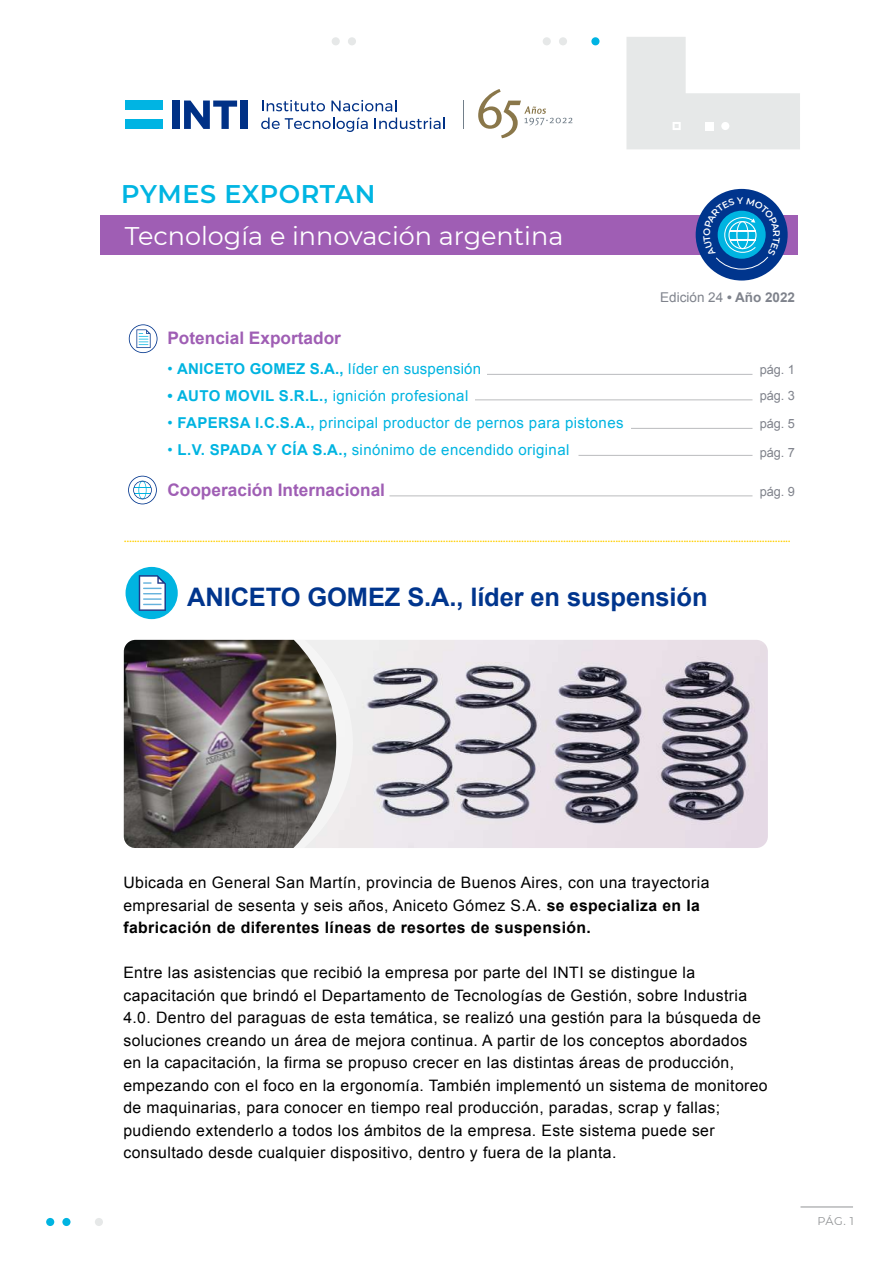
<style>
.page{position:relative;width:893px;height:1263px;background:#fff}
.page>*{position:absolute;margin:0;border:0;box-sizing:border-box;transform-origin:0 0}
.t1{font:700 25.5px "Arial";letter-spacing:-.005em;color:#00358d}
.t2{font:25.5px "Montserrat";color:#fff}
.t3{font:600 25.5px "Montserrat";letter-spacing:.015em;color:#00b5e2}
.t4{font:700 17.25px "Arial";color:#9f5eb4}
.t5{font:15.75px/22.5px "Arial";letter-spacing:.025em;color:#000}
.t6{font:15px "Arial";letter-spacing:.025em;color:#00b4e1}
.t7{font:13.5px "Arial";color:#7f838c}
.t8{font:12.75px "Myriad Pro";color:#ffd000;scale:1.04 1}
.t9{font:12.75px/25.5px "Arial";letter-spacing:-.01em;color:#7f828b}
.t10{font:11.25px "Montserrat";color:#919395}
.s1{font-weight:700}
</style>
<div class="page">
<div style="left:100px;top:216px;width:697px;height:39px;background:#9f5eb4"></div>
<svg style="left:626px;top:37px;width:174px;height:112px"></svg>
<div style="left:348px;top:37px;width:8px;height:8px;background:#e6e8e8;border-radius:50%"></div>
<div style="left:332px;top:37px;width:8px;height:8px;background:#e6e8e8;border-radius:50%"></div>
<div style="left:543px;top:37px;width:8px;height:8px;background:#e6e8e8;border-radius:50%"></div>
<div style="left:591px;top:37px;width:8px;height:8px;background:#00b4e3;border-radius:50%"></div>
<div style="left:559px;top:37px;width:8px;height:8px;background:#e6e8e8;border-radius:50%"></div>
<div style="left:46px;top:1218px;width:8px;height:8px;background:#00b4e1;border-radius:50%"></div>
<div style="left:95px;top:1218px;width:8px;height:8px;background:#e6e8e8;border-radius:50%"></div>
<div style="left:62px;top:1218px;width:9px;height:8px;background:#00b4e1;border-radius:50%"></div>
<hr style="left:800px;top:1207px;width:53px;height:1px;background:#919395">
<div style="left:126px;top:567px;width:52px;height:52px;background:#00b4e1;border-radius:50%"></div>
<svg style="left:139px;top:575px;width:27px;height:36px"></svg>
<svg style="left:129px;top:324px;width:28px;height:29px"></svg>
<hr style="left:487px;top:374px;width:265px;height:1px;background:#babbbe">
<hr style="left:475px;top:400px;width:277px;height:1px;background:#babbbe">
<hr style="left:631px;top:428px;width:121px;height:1px;background:#babbbe">
<svg style="left:128px;top:476px;width:29px;height:28px"></svg>
<hr style="left:389px;top:496px;width:363px;height:1px;background:#babbbe">
<div style="left:125px;top:101px;width:37px;height:9px;background:#00b4e3"></div>
<div style="left:125px;top:119px;width:37px;height:10px;background:#00b4e3"></div>
<div style="left:172px;top:101px;width:7px;height:28px;background:#003186"></div>
<svg style="left:184px;top:101px;width:53px;height:28px"></svg>
<div style="left:240px;top:101px;width:8px;height:28px;background:#003186"></div>
<svg style="left:262px;top:100px;width:63px;height:11px"></svg>
<svg style="left:331px;top:100px;width:65px;height:11px"></svg>
<svg style="left:261px;top:117px;width:107px;height:15px"></svg>
<svg style="left:375px;top:118px;width:70px;height:11px"></svg>
<svg style="left:463px;top:101px;width:1px;height:28px"></svg>
<svg style="left:478px;top:89px;width:94px;height:49px"></svg>
<div style="left:696px;top:189px;width:92px;height:92px;background:#00358d;border-radius:50%"></div>
<img style="left:353px;top:640px;width:415px;height:208px">
<div style="left:336px;top:640px;width:17px;height:208px;background:#f0efef"></div>
<img style="left:124px;top:640px;width:212px;height:208px">
<hr style="left:578px;top:455px;width:174px;height:1px;background:#babbbe">
<svg style="left:700px;top:194px;width:85px;height:71px"></svg>
<h1 class="t3" style="left:121px;top:175px;width:256px">PYMES EXPORTAN</h1>
<h1 class="t2" style="left:125px;top:218px;width:440px">Tecnología e innovación argentina</h1>
<p class="t4" style="left:167px;top:326px;width:175px">Potencial Exportador</p>
<p class="t6" style="left:167px;top:359px;width:315px">• <span class="s1">ANICETO GOMEZ S.A.,</span> líder en suspensión</p>
<p class="t6" style="left:167px;top:386px;width:302px"><span class="s1">• AUTO MOVIL S.R.L.,</span> ignición profesional</p>
<p class="t6" style="left:167px;top:413px;width:458px">• <span class="s1">FAPERSA I.C.S.A.,</span> principal productor de pernos para pistones</p>
<p class="t6" style="left:167px;top:440px;width:403px">• <span class="s1">L.V. SPADA Y CÍA S.A.,</span> sinónimo de encendido original</p>
<p class="t4" style="left:167px;top:479px;width:219px">Cooperación Internacional</p>
<p class="t7" style="left:660px;top:288px;width:136px">Edición 24 <span class="s1">• Año 2022</span></p>
<p class="t9" style="left:760px;top:357px;width:36px">pág. 1 pág. 3</p>
<p class="t9" style="left:760px;top:411px;width:36px">pág. 5</p>
<p class="t9" style="left:760px;top:440px;width:36px">pág. 7</p>
<p class="t9" style="left:760px;top:479px;width:36px">pág. 9</p>
<p class="t8" style="left:124px;top:530px;width:643px">...............................................................................................................................................................................................................................................................</p>
<h1 class="t1" style="left:187px;top:580px;width:522px">ANICETO GOMEZ S.A., líder en suspensión</h1>
<p class="t5" style="left:123px;top:871px;width:588px">Ubicada en General San Martín, provincia de Buenos Aires, con una trayectoria empresarial de sesenta y seis años, Aniceto Gómez S.A. <span class="s1">se especializa en la fabricación de diferentes líneas de resortes de suspensión.</span></p>
<p class="t5" style="left:123px;top:961px;width:646px">Entre las asistencias que recibió la empresa por parte del INTI se distingue la capacitación que brindó el Departamento de Tecnologías de Gestión, sobre Industria 4.0. Dentro del paraguas de esta temática, se realizó una gestión para la búsqueda de soluciones creando un área de mejora continua. A partir de los conceptos abordados en la capacitación, la firma se propuso crecer en las distintas áreas de producción, empezando con el foco en la ergonomía. También implementó un sistema de monitoreo de maquinarias, para conocer en tiempo real producción, paradas, scrap y fallas; pudiendo extenderlo a todos los ámbitos de la empresa. Este sistema puede ser consultado desde cualquier dispositivo, dentro y fuera de la planta.</p>
<p class="t10" style="left:817px;top:1213px;width:38px">PÁG. 1</p>
</div>
